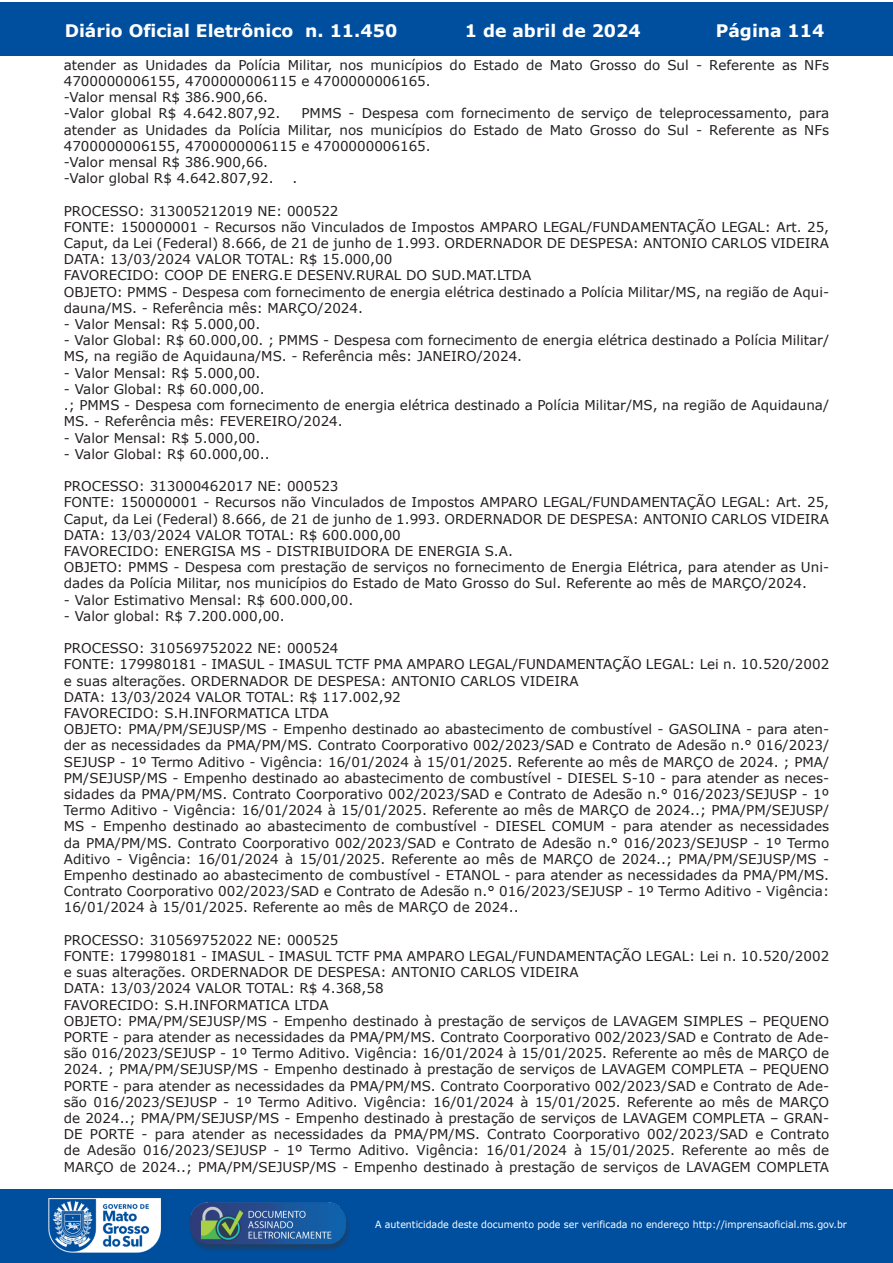
<style>
.page{position:relative;width:893px;height:1263px;background:#fff}
.page>*{position:absolute;margin:0;border:0;box-sizing:border-box;transform-origin:0 0}
.t1{font:700 17.25px "Verdana";color:#fff}
.t2{font:13.5px/16.2px "Verdana";color:#231f20}
.t3{font:9.9px "Verdana";color:#fff;scale:.95 1}
</style>
<div class="page">
<div style="left:0;top:2px;width:893px;height:53px;background:#004f9f"></div>
<div style="left:1px;top:1189px;width:892px;height:74px;background:#004f9f"></div>
<img style="left:49px;top:1198px;width:111px;height:54px">
<img style="left:185px;top:1201px;width:168px;height:54px">
<p class="t1" style="left:65px;top:18px;width:334px">Diário Oficial Eletrônico n. 11.450</p>
<p class="t1" style="left:465px;top:18px;width:177px">1 de abril de 2024</p>
<p class="t1" style="left:716px;top:18px;width:110px">Página 114</p>
<p class="t2" style="left:64px;top:57px;width:767px">atender as Unidades da Polícia Militar, nos municípios do Estado de Mato Grosso do Sul - Referente as NFs 4700000006155, 4700000006115 e 4700000006165.<br>-Valor mensal R$ 386.900,66.<br>-Valor global R$ 4.642.807,92.</p>
<p class="t2" style="left:64px;top:105px;width:767px;text-indent:238px">PMMS - Despesa com fornecimento de serviço de teleprocessamento, para atender as Unidades da Polícia Militar, nos municípios do Estado de Mato Grosso do Sul - Referente as NFs 4700000006155, 4700000006115 e 4700000006165.<br>-Valor mensal R$ 386.900,66.<br>-Valor global R$ 4.642.807,92.</p>
<p class="t2" style="left:293px;top:170px;width:6px">.</p>
<p class="t2" style="left:64px;top:203px;width:767px">PROCESSO: 313005212019 NE: 000522<br>FONTE: 150000001 - Recursos não Vinculados de Impostos AMPARO LEGAL/FUNDAMENTAÇÃO LEGAL: Art. 25, Caput, da Lei (Federal) 8.666, de 21 de junho de 1.993. ORDERNADOR DE DESPESA: ANTONIO CARLOS VIDEIRA DATA: 13/03/2024 VALOR TOTAL: R$ 15.000,00<br>FAVORECIDO: COOP DE ENERG.E DESENV.RURAL DO SUD.MAT.LTDA<br>OBJETO: PMMS - Despesa com fornecimento de energia elétrica destinado a Polícia Militar/MS, na região de Aqui&shy;dauna/MS. - Referência mês: MARÇO/2024.</p>
<p class="t2" style="left:64px;top:316px;width:198px">- Valor Mensal: R$ 5.000,00.</p>
<p class="t2" style="left:64px;top:332px;width:767px">- Valor Global: R$ 60.000,00. ; PMMS - Despesa com fornecimento de energia elétrica destinado a Polícia Militar/<br>MS, na região de Aquidauna/MS. - Referência mês: JANEIRO/2024.</p>
<p class="t2" style="left:64px;top:365px;width:198px">- Valor Mensal: R$ 5.000,00.</p>
<p class="t2" style="left:64px;top:381px;width:767px">- Valor Global: R$ 60.000,00.<br>.; PMMS - Despesa com fornecimento de energia elétrica destinado a Polícia Militar/MS, na região de Aquidauna/<br>MS. - Referência mês: FEVEREIRO/2024.</p>
<p class="t2" style="left:64px;top:429px;width:198px">- Valor Mensal: R$ 5.000,00.</p>
<p class="t2" style="left:64px;top:446px;width:207px">- Valor Global: R$ 60.000,00..</p>
<p class="t2" style="left:64px;top:478px;width:767px">PROCESSO: 313000462017 NE: 000523<br>FONTE: 150000001 - Recursos não Vinculados de Impostos AMPARO LEGAL/FUNDAMENTAÇÃO LEGAL: Art. 25, Caput, da Lei (Federal) 8.666, de 21 de junho de 1.993. ORDERNADOR DE DESPESA: ANTONIO CARLOS VIDEIRA DATA: 13/03/2024 VALOR TOTAL: R$ 600.000,00<br>FAVORECIDO: ENERGISA MS - DISTRIBUIDORA DE ENERGIA S.A.<br>OBJETO: PMMS - Despesa com prestação de serviços no fornecimento de Energia Elétrica, para atender as Uni&shy;dades da Polícia Militar, nos municípios do Estado de Mato Grosso do Sul. Referente ao mês de MARÇO/2024.</p>
<p class="t2" style="left:64px;top:591px;width:291px">- Valor Estimativo Mensal: R$ 600.000,00.</p>
<p class="t2" style="left:64px;top:608px;width:223px">- Valor global: R$ 7.200.000,00.</p>
<p class="t2" style="left:64px;top:640px;width:767px">PROCESSO: 310569752022 NE: 000524<br>FONTE: 179980181 - IMASUL - IMASUL TCTF PMA AMPARO LEGAL/FUNDAMENTAÇÃO LEGAL: Lei n. 10.520/2002 e suas alterações. ORDERNADOR DE DESPESA: ANTONIO CARLOS VIDEIRA<br>DATA: 13/03/2024 VALOR TOTAL: R$ 117.002,92<br>FAVORECIDO: S.H.INFORMATICA LTDA<br>OBJETO: PMA/PM/SEJUSP/MS - Empenho destinado ao abastecimento de combustível - GASOLINA - para aten&shy;der as necessidades da PMA/PM/MS. Contrato Coorporativo 002/2023/SAD e Contrato de Adesão n.° 016/2023/ SEJUSP - 1º Termo Aditivo - Vigência: 16/01/2024 à 15/01/2025. Referente ao mês de MARÇO de 2024. ; PMA/ PM/SEJUSP/MS - Empenho destinado ao abastecimento de combustível - DIESEL S-10 - para atender as neces&shy;sidades da PMA/PM/MS. Contrato Coorporativo 002/2023/SAD e Contrato de Adesão n.° 016/2023/SEJUSP - 1º Termo Aditivo - Vigência: 16/01/2024 à 15/01/2025. Referente ao mês de MARÇO de 2024..; PMA/PM/SEJUSP/ MS - Empenho destinado ao abastecimento de combustível - DIESEL COMUM - para atender as necessidades da PMA/PM/MS. Contrato Coorporativo 002/2023/SAD e Contrato de Adesão n.° 016/2023/SEJUSP - 1º Termo Aditivo - Vigência: 16/01/2024 à 15/01/2025. Referente ao mês de MARÇO de 2024..; PMA/PM/SEJUSP/MS - Empenho destinado ao abastecimento de combustível - ETANOL - para atender as necessidades da PMA/PM/MS.<br>Contrato Coorporativo 002/2023/SAD e Contrato de Adesão n.° 016/2023/SEJUSP - 1º Termo Aditivo - Vigência:<br>16/01/2024 à 15/01/2025. Referente ao mês de MARÇO de 2024..</p>
<p class="t2" style="left:64px;top:932px;width:767px">PROCESSO: 310569752022 NE: 000525<br>FONTE: 179980181 - IMASUL - IMASUL TCTF PMA AMPARO LEGAL/FUNDAMENTAÇÃO LEGAL: Lei n. 10.520/2002 e suas alterações. ORDERNADOR DE DESPESA: ANTONIO CARLOS VIDEIRA<br>DATA: 13/03/2024 VALOR TOTAL: R$ 4.368,58<br>FAVORECIDO: S.H.INFORMATICA LTDA<br>OBJETO: PMA/PM/SEJUSP/MS - Empenho destinado à prestação de serviços de LAVAGEM SIMPLES – PEQUENO PORTE - para atender as necessidades da PMA/PM/MS. Contrato Coorporativo 002/2023/SAD e Contrato de Ade&shy;são 016/2023/SEJUSP - 1º Termo Aditivo. Vigência: 16/01/2024 à 15/01/2025. Referente ao mês de MARÇO de 2024. ; PMA/PM/SEJUSP/MS - Empenho destinado à prestação de serviços de LAVAGEM COMPLETA – PEQUENO PORTE - para atender as necessidades da PMA/PM/MS. Contrato Coorporativo 002/2023/SAD e Contrato de Ade&shy;são 016/2023/SEJUSP - 1º Termo Aditivo. Vigência: 16/01/2024 à 15/01/2025. Referente ao mês de MARÇO de 2024..; PMA/PM/SEJUSP/MS - Empenho destinado à prestação de serviços de LAVAGEM COMPLETA – GRAN-DE PORTE - para atender as necessidades da PMA/PM/MS. Contrato Coorporativo 002/2023/SAD e Contrato de Adesão 016/2023/SEJUSP - 1º Termo Aditivo. Vigência: 16/01/2024 à 15/01/2025. Referente ao mês de MARÇO de 2024..; PMA/PM/SEJUSP/MS - Empenho destinado à prestação de serviços de LAVAGEM COMPLETA</p>
<p class="t3" style="left:375px;top:1218px;width:498px">A autenticidade deste documento pode ser verificada no endereço http://imprensaoficial.ms.gov.br</p>
</div>
